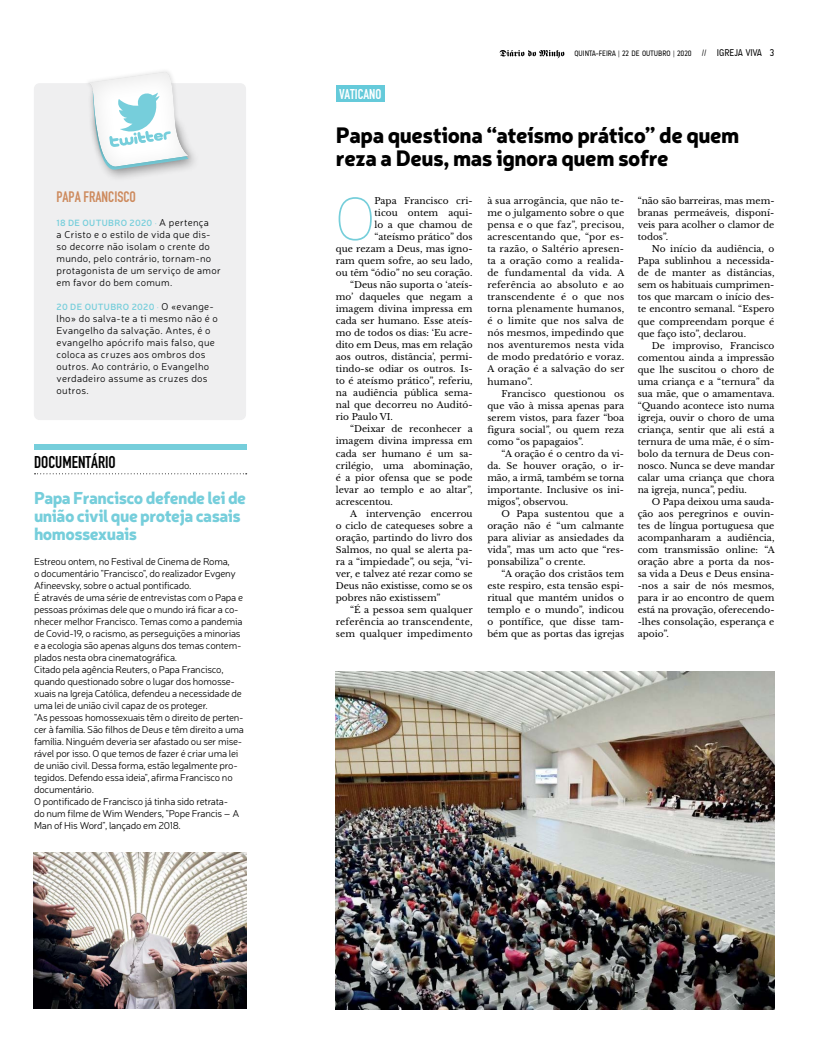
<style>
.page{position:relative;width:817px;height:1049px;background:#fff}
.page>*{position:absolute;margin:0;border:0;box-sizing:border-box;transform-origin:0 0}
.t1{font:60.7px "Aaux Pro Thin OSF";color:#75ceda}
.t2{font:900 22px/22.5px "Neris";letter-spacing:-.02em;color:#000}
.t3{font:900 17px/18px "Neris";letter-spacing:-.03em;color:#76cedb}
.t4{font:16.9px "Bern Sans CT";color:#000}
.t5{font:15px "Bern Sans CT";color:#cd8a5d}
.t6{font:14px "Bern Sans CT";color:#fff}
.t7{font:300 10px/12px "Neris";letter-spacing:-.02em;color:#000}
.t8{font:300 10px/12px "Neris";letter-spacing:.03em;color:#000}
.t9{font:9px/12px "Libre Baskerville";letter-spacing:.005em;color:#000;text-align:justify}
.t10{font:9px "Libre Baskerville";letter-spacing:.025em;color:#000}
.t11{font:600 9px "Neris";letter-spacing:.04em;color:#76cedb}
.t12{font:8px "A Udimat";color:#000}
.s1{font-weight:300}
.s2{font-weight:300;font-size:10px;color:#000}
.s3{font-size:10px}
</style>
<div class="page">
<svg style="left:499px;top:50px;width:65px;height:8px"></svg>
<div style="left:34px;top:83px;width:212px;height:337px;background:#efeff0;border-radius:6px"></div>
<div style="left:86px;top:85px;width:114px;height:98px;background:#000;opacity:.4"></div>
<div style="left:83px;top:67px;width:110px;height:104px;background:#000;opacity:.1"></div>
<svg style="left:86px;top:69px;width:104px;height:103px"></svg>
<svg style="left:35px;top:473px;width:212px;height:1px"></svg>
<div style="left:34px;top:444px;width:212px;height:6px;background:#76cedb"></div>
<img style="left:34px;top:852px;width:212px;height:156px">
<div style="left:336px;top:85px;width:48px;height:17px;background:#65cada"></div>
<img style="left:336px;top:672px;width:438px;height:337px">
<h3 class="t5" style="left:57px;top:188px;width:81px">PAPA FRANCISCO</h3>
<p class="t11" style="left:57px;top:216px;width:154px">18 DE OUTUBRO 2020 <span class="s1">·</span> <span class="s2">A pertença</span></p>
<p class="t8" style="left:57px;top:228px;width:166px">a Cristo e o estilo de vida que dis&shy;so decorre não isolam o crente do mundo, pelo contrário, tornam-no protagonista de um serviço de amor em favor do bem comum.</p>
<p class="t11" style="left:57px;top:301px;width:159px">20 DE OUTUBRO 2020 <span class="s1">·</span> <span class="s2">O «evange-</span></p>
<p class="t8" style="left:57px;top:312px;width:163px">lho» do salva-te a ti mesmo não é o<br>Evangelho da salvação. Antes, é o evangelho apócrifo mais falso, que coloca as cruzes aos ombros dos outros. Ao contrário, o Evangelho verdadeiro assume as cruzes dos outros.</p>
<h3 class="t4" style="left:34px;top:452px;width:83px">DOCUMENTÁRIO</h3>
<h3 class="t3" style="left:34px;top:488px;width:213px">Papa Francisco defende lei de união civil que proteja casais homossexuais</h3>
<p class="t7" style="left:34px;top:555px;width:211px">Estreou ontem, no Festival de Cinema de Roma,<br>o documentário "Francisco", do realizador Evgeny Afineevsky, sobre o actual pontificado.<br>É através de uma série de entrevistas com o Papa e pessoas próximas dele que o mundo irá ficar a co&shy;nhecer melhor Francisco. Temas como a pandemia de Covid-19, o racismo, as perseguições a minorias e a ecologia são apenas alguns dos temas contem&shy;plados nesta obra cinematográfica.<br>Citado pela agência Reuters, o Papa Francisco, quando questionado sobre o lugar dos homosse&shy;xuais na Igreja Católica, defendeu a necessidade de uma lei de união civil capaz de os proteger.<br>"As pessoas homossexuais têm o direito de perten&shy;cer à família. São filhos de Deus e têm direito a uma família. Ninguém deveria ser afastado ou ser mise&shy;rável por isso. O que temos de fazer é criar uma lei de união civil. Dessa forma, estão legalmente pro&shy;tegidos. Defendo essa ideia", afirma Francisco no documentário.<br>O pontificado de Francisco já tinha sido retrata-<br>do num filme de Wim Wenders, "Pope Francis – A Man of His Word", lançado em 2018.</p>
<h3 class="t6" style="left:339px;top:86px;width:44px">VATICANO</h3>
<p class="t12" style="left:574px;top:49px;width:201px">QUINTA-FEIRA | 22 DE OUTUBRO | 2020 // <span class="s3">IGREJA VIVA 3</span></p>
<h2 class="t2" style="left:336px;top:123px;width:405px">Papa questiona “ateísmo prático” de quem reza a Deus, mas ignora quem sofre</h2>
<h1 class="t1" style="left:336px;top:181px;width:40px">O</h1>
<p class="t9" style="left:374px;top:195px;width:100px">Papa Francisco cri-</p>
<p class="t9" style="left:637px;top:195px;width:138px">“não são barreiras, mas mem&shy;branas permeáveis, disponí&shy;veis para acolher o clamor de todos”.</p>
<p class="t9" style="left:637px;top:243px;width:138px;text-indent:14px">No início da audiência, o Papa sublinhou a necessida&shy;de de manter as distâncias, sem os habituais cumprimen&shy;tos que marcam o início des&shy;te encontro semanal. “Espero que compreendam porque é que faço isto”, declarou.</p>
<p class="t9" style="left:637px;top:339px;width:138px;text-indent:14px">De improviso, Francisco comentou ainda a impressão que lhe suscitou o choro de uma criança e a “ternura” da sua mãe, que o amamentava. “Quando acontece isto numa igreja, ouvir o choro de uma criança, sentir que ali está a ternura de uma mãe, é o sím&shy;bolo da ternura de Deus con&shy;nosco. Nunca se deve mandar calar uma criança que chora na igreja, nunca”, pediu.</p>
<p class="t9" style="left:637px;top:496px;width:139px;text-indent:14px">O Papa deixou uma sauda&shy;ção aos peregrinos e ouvin&shy;tes de língua portuguesa que acompanharam a audiência, com transmissão online: “A oração abre a porta da nos&shy;sa vida a Deus e Deus ensina--nos a sair de nós mesmos, para ir ao encontro de quem está na provação, oferecendo--lhes consolação, esperança e apoio”.</p>
<p class="t9" style="left:487px;top:195px;width:139px">à sua arrogância, que não te&shy;me o julgamento sobre o que pensa e o que faz”, precisou, acrescentando que, “por es&shy;ta razão, o Saltério apresen&shy;ta a oração como a realida&shy;de fundamental da vida. A referência ao absoluto e ao transcendente é o que nos torna plenamente humanos, é o limite que nos salva de nós mesmos, impedindo que nos aventuremos nesta vida de modo predatório e voraz.<br>A oração é a salvação do ser humano”.</p>
<p class="t9" style="left:487px;top:387px;width:138px;text-indent:14px">Francisco questionou os que vão à missa apenas para serem vistos, para fazer “boa figura social”, ou quem reza como “os papagaios”.</p>
<p class="t9" style="left:487px;top:447px;width:138px;text-indent:14px">“A oração é o centro da vi&shy;da. Se houver oração, o ir&shy;mão, a irmã, também se torna importante. Inclusive os ini&shy;migos”, observou.</p>
<p class="t9" style="left:487px;top:508px;width:138px;text-indent:14px">O Papa sustentou que a oração não é “um calmante para aliviar as ansiedades da vida”, mas um acto que “res&shy;ponsabiliza” o crente.</p>
<p class="t9" style="left:487px;top:568px;width:138px;text-indent:14px">“A oração dos cristãos tem este respiro, esta tensão espi&shy;ritual que mantém unidos o templo e o mundo”, indicou o pontífice, que disse tam&shy;bém que as portas das igrejas</p>
<p class="t9" style="left:374px;top:207px;width:100px">ticou ontem aqui-</p>
<p class="t9" style="left:374px;top:219px;width:100px">lo a que chamou de</p>
<p class="t9" style="left:374px;top:231px;width:100px">“ateísmo prático” dos</p>
<p class="t9" style="left:336px;top:243px;width:138px">que rezam a Deus, mas igno-</p>
<p class="t9" style="left:336px;top:255px;width:138px">ram quem sofre, ao seu lado,</p>
<p class="t9" style="left:336px;top:267px;width:138px">ou têm “ódio” no seu coração.</p>
<p class="t9" style="left:350px;top:279px;width:124px">“Deus não suporta o ‘ateís-</p>
<p class="t9" style="left:336px;top:291px;width:138px">mo’ daqueles que negam a</p>
<p class="t9" style="left:336px;top:303px;width:138px">imagem divina impressa em</p>
<p class="t9" style="left:336px;top:315px;width:138px">cada ser humano. Esse ateís-</p>
<p class="t9" style="left:336px;top:327px;width:138px">mo de todos os dias: ‘Eu acre-</p>
<p class="t9" style="left:336px;top:339px;width:138px">dito em Deus, mas em relação</p>
<p class="t9" style="left:336px;top:351px;width:138px">aos outros, distância’, permi-</p>
<p class="t9" style="left:336px;top:363px;width:138px">tindo-se odiar os outros. Is-</p>
<p class="t9" style="left:336px;top:375px;width:138px">to é ateísmo prático”, referiu,</p>
<p class="t9" style="left:336px;top:387px;width:138px">na audiência pública sema-</p>
<p class="t9" style="left:336px;top:399px;width:138px">nal que decorreu no Auditó-</p>
<p class="t9" style="left:336px;top:411px;width:59px">rio Paulo VI.</p>
<p class="t9" style="left:350px;top:423px;width:124px">“Deixar de reconhecer a</p>
<p class="t9" style="left:336px;top:435px;width:138px">imagem divina impressa em</p>
<p class="t9" style="left:336px;top:447px;width:138px">cada ser humano é um sa-</p>
<p class="t9" style="left:336px;top:459px;width:138px">crilégio, uma abominação,</p>
<p class="t9" style="left:336px;top:471px;width:138px">é a pior ofensa que se pode</p>
<p class="t9" style="left:336px;top:483px;width:138px">levar ao templo e ao altar”,</p>
<p class="t9" style="left:336px;top:495px;width:59px">acrescentou.</p>
<p class="t9" style="left:350px;top:507px;width:124px">A intervenção encerrou</p>
<p class="t9" style="left:336px;top:519px;width:138px">o ciclo de catequeses sobre a</p>
<p class="t9" style="left:336px;top:531px;width:138px">oração, partindo do livro dos</p>
<p class="t9" style="left:336px;top:543px;width:138px">Salmos, no qual se alerta pa-</p>
<p class="t9" style="left:336px;top:555px;width:138px">ra a “impiedade”, ou seja, “vi-</p>
<p class="t9" style="left:336px;top:567px;width:138px">ver, e talvez até rezar como se</p>
<p class="t9" style="left:336px;top:580px;width:138px">Deus não existisse, como se os</p>
<p class="t9" style="left:336px;top:592px;width:106px">pobres não existissem”</p>
<p class="t10" style="left:350px;top:604px;width:124px">“É a pessoa sem qualquer</p>
<p class="t10" style="left:336px;top:616px;width:138px">referência ao transcendente,</p>
<p class="t10" style="left:336px;top:628px;width:138px">sem qualquer impedimento</p>
</div>
